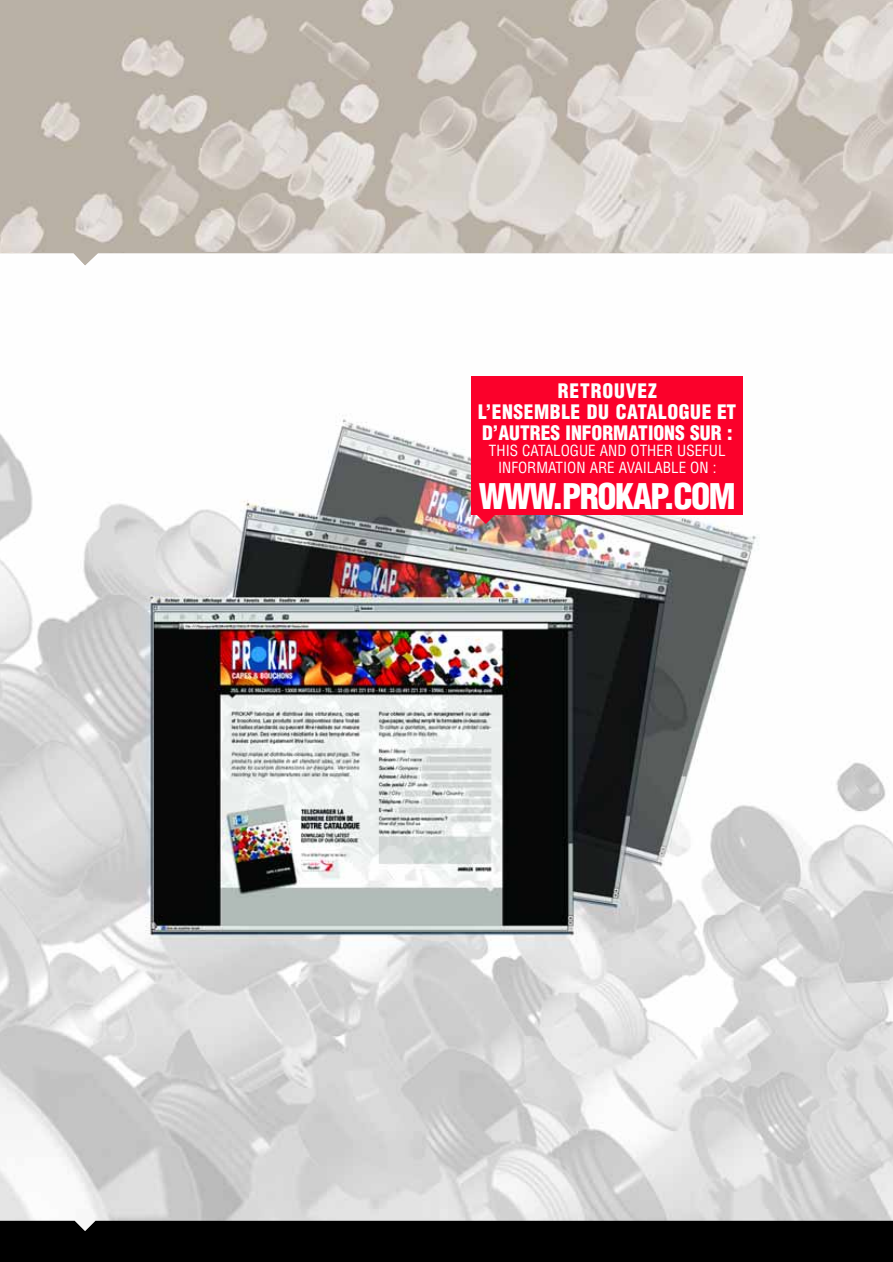
<style>
.page{position:relative;width:893px;height:1262px;background:#fff}
.page>*{position:absolute;margin:0;border:0;box-sizing:border-box;transform-origin:0 0}
.t1{font:900 condensed 34.5px "Helvetica";letter-spacing:-.045em;color:#fff}
.t2{font:900 condensed 19.5px/21px "Helvetica";letter-spacing:.03em;color:#fff;text-align:center}
.t3{font:condensed 15px/16.5px "Helvetica";color:#fff;text-align:center}
</style>
<div class="page">
<img style="left:0;top:265px;width:892px;height:955px">
<div style="left:471px;top:376px;width:271px;height:139px;background:#fb012b"></div>
<svg style="left:471px;top:515px;width:27px;height:9px"></svg>
<img style="left:0;top:0;width:892px;height:265px">
<div style="left:0;top:1220px;width:892px;height:41px;background:#000"></div>
<p class="t2" style="left:478px;top:382px;width:259px">RETROUVEZ<br>L’ENSEMBLE DU CATALOGUE ET<br>D’AUTRES INFORMATIONS SUR :</p>
<p class="t3" style="left:489px;top:444px;width:238px">THIS CATALOGUE AND OTHER USEFUL<br>INFORMATION ARE AVAILABLE ON :</p>
<h1 class="t1" style="left:479px;top:483px;width:258px">WWW.PROKAP.COM</h1>
</div>
